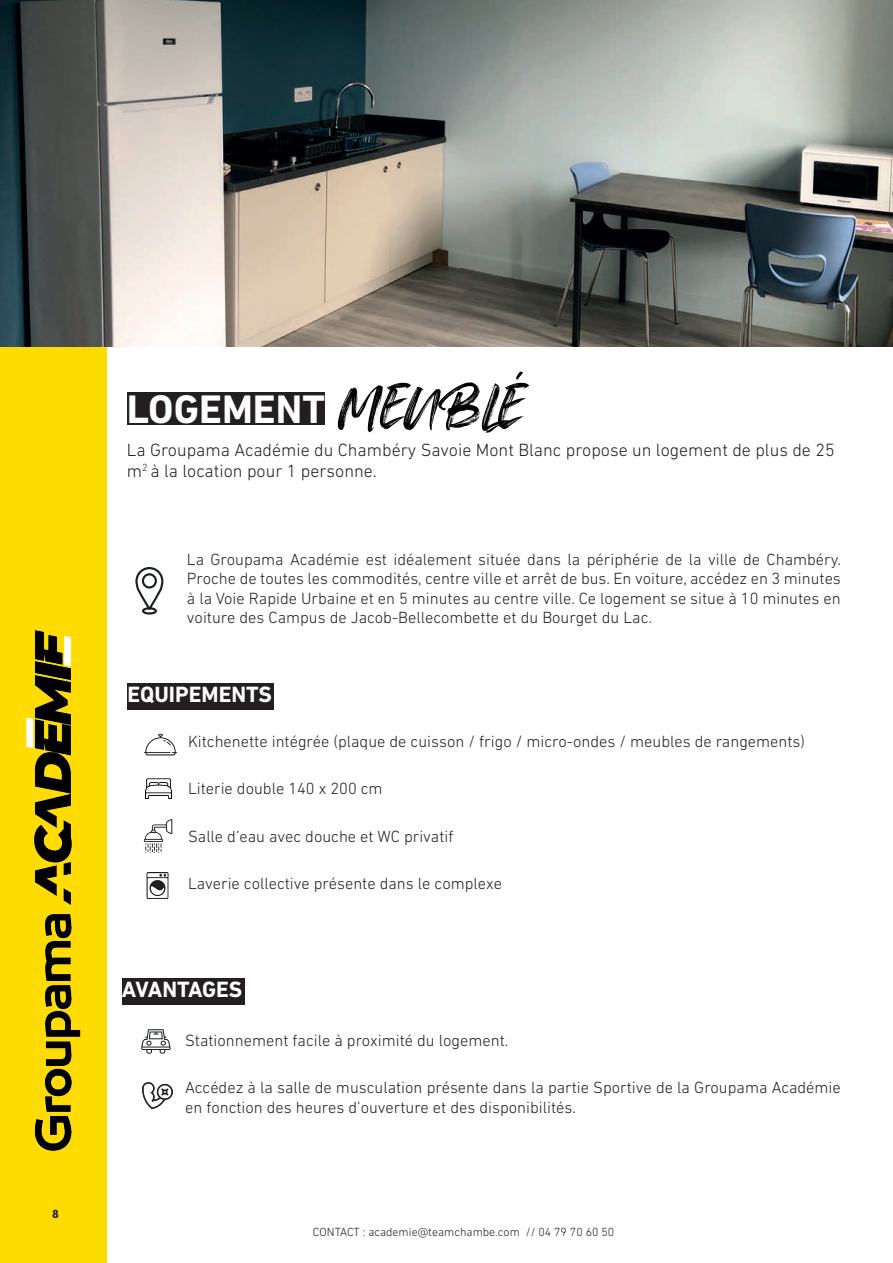
<style>
.page{position:relative;width:893px;height:1263px;background:#fff}
.page>*{position:absolute;margin:0;border:0;box-sizing:border-box;transform-origin:0 0}
.t1{font:72px "Summer Loving";color:#000001}
.t2{font:700 40.5px "DIN Next LT Pro";color:#fff}
.t3{font:700 22.5px "DIN Next LT Pro";color:#fff}
.t4{font:300 18px/21px "DIN Next LT Pro";color:#231f20}
.t5{font:300 16.5px/19.5px "DIN Next LT Pro";color:#231f20;text-align:justify}
.t6{font:300 12px "DIN Next LT Pro";color:#231f20}
.t7{font:700 12px "Akzidenz Grotesk Pro";color:#231f20}
</style>
<div class="page">
<div style="left:0;top:0;width:107px;height:1263px;background:#ffdc01"></div>
<img style="left:26px;top:630px;width:55px;height:521px">
<img style="left:1px;top:0;width:892px;height:347px">
<div style="left:127px;top:392px;width:197px;height:32px;background:#231f20"></div>
<svg style="left:135px;top:567px;width:28px;height:48px"></svg>
<svg style="left:141px;top:1029px;width:30px;height:25px"></svg>
<img style="left:144px;top:733px;width:32px;height:23px">
<div style="left:128px;top:683px;width:146px;height:26px;background:#231f20"></div>
<div style="left:122px;top:978px;width:122px;height:27px;background:#231f20"></div>
<img style="left:146px;top:778px;width:25px;height:21px">
<img style="left:142px;top:1082px;width:31px;height:28px">
<img style="left:146px;top:872px;width:23px;height:26px">
<img style="left:143px;top:820px;width:30px;height:33px">
<p class="t7" style="left:52px;top:1206px;width:8px">8</p>
<h1 class="t1" style="left:338px;top:362px;width:185px">MEUBLÉ</h1>
<h2 class="t2" style="left:127px;top:385px;width:199px">LOGEMENT</h2>
<p class="t4" style="left:127px;top:440px;width:709px">La Groupama Académie du Chambéry Savoie Mont Blanc propose un logement de plus de 25 m<sup>2</sup> à la location pour 1 personne.</p>
<p class="t5" style="left:187px;top:549px;width:656px">La Groupama Académie est idéalement située dans la périphérie de la ville de Chambéry.<br>Proche de toutes les commodités, centre ville et arrêt de bus. En voiture, accédez en 3 minutes à la Voie Rapide Urbaine et en 5 minutes au centre ville. Ce logement se situe à 10 minutes en voiture des Campus de Jacob-Bellecombette et du Bourget du Lac.</p>
<h3 class="t3" style="left:128px;top:681px;width:146px">EQUIPEMENTS</h3>
<p class="t5" style="left:188px;top:731px;width:619px">Kitchenette intégrée (plaque de cuisson / frigo / micro-ondes / meubles de rangements)</p>
<p class="t5" style="left:188px;top:779px;width:196px">Literie double 140 x 200 cm</p>
<p class="t5" style="left:188px;top:826px;width:267px">Salle d’eau avec douche et WC privatif</p>
<p class="t5" style="left:188px;top:874px;width:315px">Laverie collective présente dans le complexe</p>
<h3 class="t3" style="left:122px;top:976px;width:122px">AVANTAGES</h3>
<p class="t5" style="left:185px;top:1030px;width:325px">Stationnement facile à proximité du logement.</p>
<p class="t5" style="left:185px;top:1078px;width:657px">Accédez à la salle de musculation présente dans la partie Sportive de la Groupama Académie en fonction des heures d’ouverture et des disponibilités.</p>
<p class="t6" style="left:313px;top:1225px;width:303px">CONTACT : academie@teamchambe.com // 04 79 70 60 50</p>
</div>
